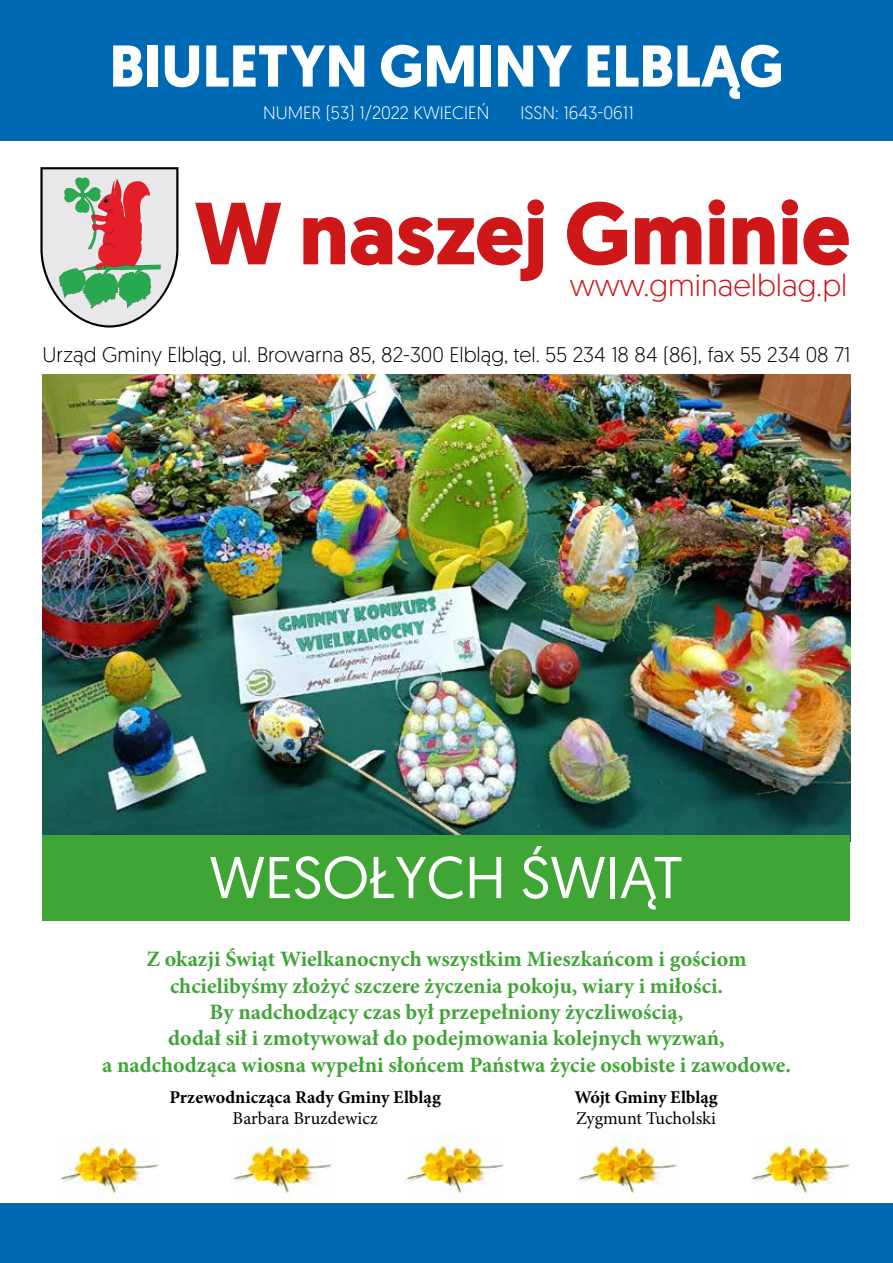
<style>
.page{position:relative;width:893px;height:1263px;background:#fff}
.page>*{position:absolute;margin:0;border:0;box-sizing:border-box;transform-origin:0 0}
.t1{font:700 87.9px "Geomanist";color:#cd1719}
.t2{font:700 58.8px "Geomanist";color:#fff}
.t3{font:58.8px "Geomanist";color:#fff}
.t4{font:300 30.9px "Geomanist";color:#cd1719}
.t5{font:700 21.9px/26.4px "Minion Pro";color:#3fa535;text-align:center}
.t6{font:300 21.15px "Geomanist";color:#000}
.t7{font:700 18px "Minion Pro";color:#000}
.t8{font:300 18px "Geomanist";color:#fff}
.t9{font:18px "Minion Pro";color:#000}
</style>
<div class="page">
<img style="left:59px;top:1135px;width:100px;height:59px">
<img style="left:231px;top:1135px;width:101px;height:59px">
<img style="left:404px;top:1135px;width:100px;height:59px">
<img style="left:577px;top:1135px;width:100px;height:59px">
<img style="left:750px;top:1135px;width:100px;height:59px">
<div style="left:0;top:0;width:893px;height:140px;background:#0069b4"></div>
<div style="left:0;top:1203px;width:893px;height:60px;background:#0069b4"></div>
<img style="left:43px;top:374px;width:807px;height:461px">
<svg style="left:40px;top:167px;width:138px;height:161px;background:#c1b7ad"></svg>
<div style="left:43px;top:835px;width:807px;height:86px;background:#3fa535"></div>
<h2 class="t2" style="left:109px;top:27px;width:675px">BIULETYN GMINY ELBLĄG</h2>
<p class="t8" style="left:263px;top:102px;width:228px">NUMER (53) 1/2022 KWIECIEŃ</p>
<p class="t8" style="left:521px;top:102px;width:115px">ISSN: 1643-0611</p>
<h1 class="t1" style="left:194px;top:175px;width:657px">W naszej Gminie</h1>
<h3 class="t4" style="left:570px;top:266px;width:279px">www.gminaelblag.pl</h3>
<p class="t6" style="left:43px;top:341px;width:809px">Urząd Gminy Elbląg, ul. Browarna 85, 82-300 Elbląg, tel. 55 234 18 84 (86), fax 55 234 08 71</p>
<h2 class="t3" style="left:210px;top:839px;width:475px">WESOŁYCH ŚWIĄT</h2>
<p class="t5" style="left:102px;top:946px;width:690px">Z okazji Świąt Wielkanocnych wszystkim Mieszkańcom i gościom chcielibyśmy złożyć szczere życzenia pokoju, wiary i miłości.<br>By nadchodzący czas był przepełniony życzliwością,<br>dodał sił i zmotywował do podejmowania kolejnych wyzwań,<br>a nadchodząca wiosna wypełni słońcem Państwa życie osobiste i zawodowe.</p>
<p class="t7" style="left:169px;top:1084px;width:273px">Przewodnicząca Rady Gminy Elbląg</p>
<p class="t9" style="left:233px;top:1108px;width:146px">Barbara Bruzdewicz</p>
<p class="t7" style="left:574px;top:1084px;width:145px">Wójt Gminy Elbląg</p>
<p class="t9" style="left:576px;top:1108px;width:141px">Zygmunt Tucholski</p>
</div>
